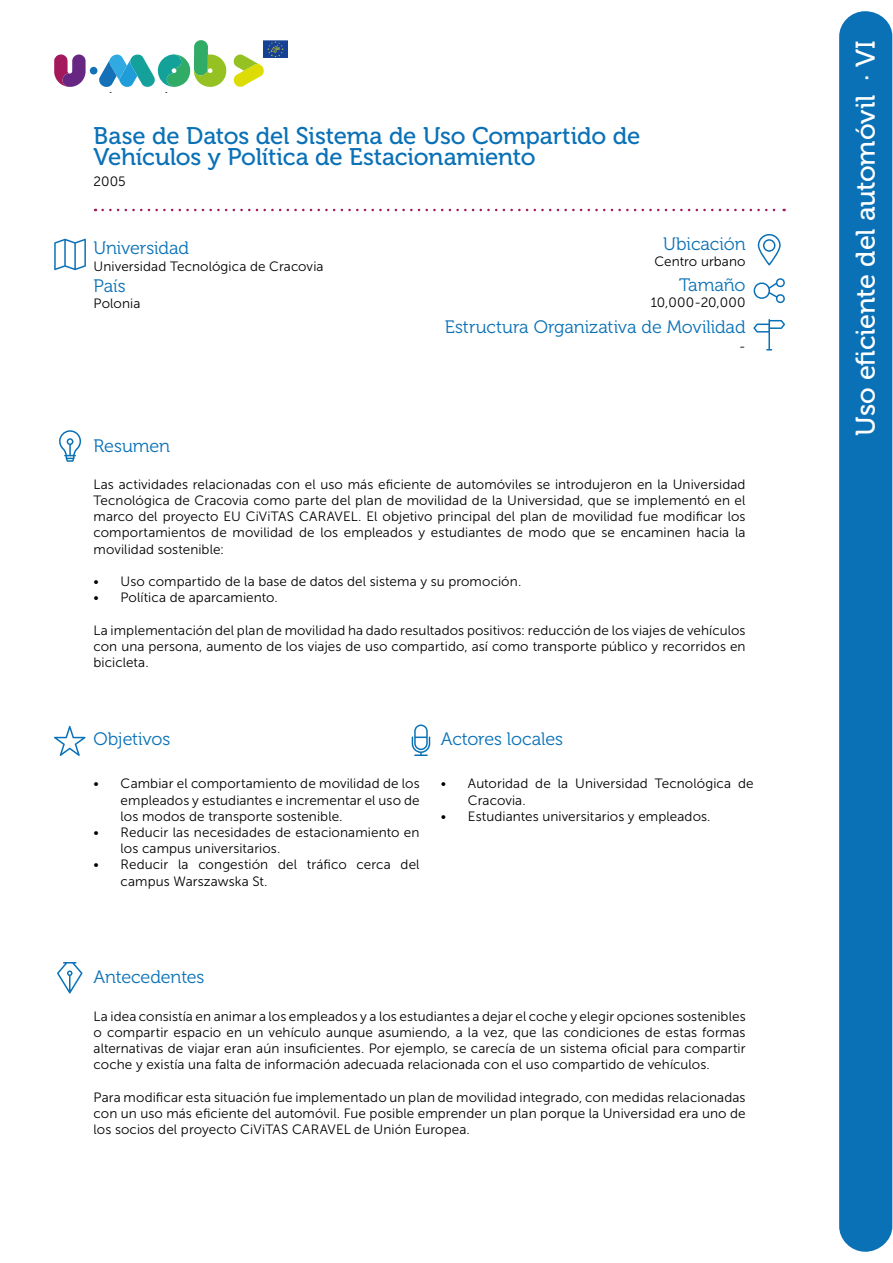
<style>
.page{position:relative;width:893px;height:1263px;background:#fff}
.page>*{position:absolute;margin:0;border:0;box-sizing:border-box;transform-origin:0 0}
.t1{font:27px "Museo 500";letter-spacing:-.01em;color:#fff}
.t2{font:24px/21px "Museo 500";letter-spacing:-.01em;color:#0a71b7}
.t3{font:18px "Museo 300";letter-spacing:-.005em;color:#0a71b7}
.t4{font:13.5px/16.2px "Museo Sans 300";letter-spacing:.005em;color:#000;text-align:justify}
.t5{font:italic 13.5px "Museo Sans 300";color:#000}
</style>
<div class="page">
<div style="left:839px;top:11px;width:53px;height:1241px;background:#0a71b7;border-radius:26px"></div>
<svg style="left:54px;top:54px;width:32px;height:33px"></svg>
<svg style="left:233px;top:54px;width:31px;height:33px"></svg>
<div style="left:90px;top:67px;width:8px;height:8px;background:#1571b7;border-radius:50%"></div>
<img style="left:263px;top:40px;width:25px;height:18px">
<svg style="left:99px;top:40px;width:128px;height:53px"></svg>
<svg style="left:103px;top:209px;width:682px;height:2px"></svg>
<svg style="left:54px;top:726px;width:32px;height:30px"></svg>
<svg style="left:753px;top:278px;width:32px;height:26px"></svg>
<svg style="left:758px;top:234px;width:23px;height:31px"></svg>
<svg style="left:54px;top:239px;width:32px;height:31px"></svg>
<svg style="left:59px;top:430px;width:22px;height:32px"></svg>
<svg style="left:753px;top:319px;width:32px;height:32px"></svg>
<svg style="left:412px;top:724px;width:18px;height:32px"></svg>
<svg style="left:57px;top:962px;width:26px;height:31px"></svg>
<h2 class="t2" style="left:94px;top:126px;width:548px">Base de Datos del Sistema de Uso Compartido de<br>Vehículos y Política de Estacionamiento</h2>
<p class="t4" style="left:94px;top:173px;width:34px">2005</p>
<h3 class="t3" style="left:94px;top:239px;width:97px">Universidad</h3>
<p class="t4" style="left:94px;top:258px;width:231px">Universidad Tecnológica de Cracovia</p>
<h3 class="t3" style="left:94px;top:276px;width:34px">País</h3>
<p class="t4" style="left:94px;top:296px;width:48px">Polonia</p>
<h3 class="t3" style="left:94px;top:436px;width:78px">Resumen</h3>
<h3 class="t3" style="left:663px;top:234px;width:84px">Ubicación</h3>
<p class="t4" style="left:654px;top:253px;width:93px">Centro urbano</p>
<h3 class="t3" style="left:679px;top:275px;width:68px">Tamaño</h3>
<p class="t4" style="left:651px;top:295px;width:96px">10,000-20,000</p>
<h3 class="t3" style="left:445px;top:317px;width:302px">Estructura Organizativa de Movilidad</h3>
<p class="t5" style="left:739px;top:339px;width:8px">-</p>
<p class="t4" style="left:94px;top:476px;width:654px">Las actividades relacionadas con el uso más eficiente de automóviles se introdujeron en la Universidad Tecnológica de Cracovia como parte del plan de movilidad de la Universidad, que se implementó en el marco del proyecto EU CiViTAS CARAVEL. El objetivo principal del plan de movilidad fue modificar los comportamientos de movilidad de los empleados y estudiantes de modo que se encaminen hacia la movilidad sostenible:</p>
<p class="t4" style="left:94px;top:573px;width:429px">• Uso compartido de la base de datos del sistema y su promoción.</p>
<p class="t4" style="left:94px;top:590px;width:186px">• Política de aparcamiento.</p>
<p class="t4" style="left:94px;top:622px;width:654px">La implementación del plan de movilidad ha dado resultados positivos: reducción de los viajes de vehículos con una persona, aumento de los viajes de uso compartido, así como transporte público y recorridos en bicicleta.</p>
<h3 class="t3" style="left:94px;top:729px;width:78px">Objetivos</h3>
<h3 class="t3" style="left:441px;top:729px;width:124px">Actores locales</h3>
<p class="t4" style="left:121px;top:776px;width:300px;text-indent:-27px">• Cambiar el comportamiento de movilidad de los empleados y estudiantes e incrementar el uso de los modos de transporte sostenible.</p>
<p class="t4" style="left:121px;top:824px;width:300px;text-indent:-27px">• Reducir las necesidades de estacionamiento en los campus universitarios.</p>
<p class="t4" style="left:121px;top:857px;width:300px;text-indent:-27px">• Reducir la congestión del tráfico cerca del campus Warszawska St.</p>
<p class="t4" style="left:468px;top:776px;width:287px;text-indent:-27px">• Autoridad de la Universidad Tecnológica de<br>Cracovia.</p>
<p class="t4" style="left:441px;top:808px;width:271px">• Estudiantes universitarios y empleados.</p>
<h3 class="t3" style="left:94px;top:967px;width:112px">Antecedentes</h3>
<p class="t4" style="left:94px;top:1008px;width:653px">La idea consistía en animar a los empleados y a los estudiantes a dejar el coche y elegir opciones sostenibles o compartir espacio en un vehículo aunque asumiendo, a la vez, que las condiciones de estas formas alternativas de viajar eran aún insuficientes. Por ejemplo, se carecía de un sistema oficial para compartir coche y existía una falta de información adecuada relacionada con el uso compartido de vehículos.</p>
<p class="t4" style="left:94px;top:1089px;width:653px">Para modificar esta situación fue implementado un plan de movilidad integrado, con medidas relacionadas con un uso más eficiente del automóvil. Fue posible emprender un plan porque la Universidad era uno de los socios del proyecto CiViTAS CARAVEL de Unión Europea.</p>
<h1 class="t1" style="left:851px;top:436px;width:397px;rotate:-90deg">Uso eficiente del automóvil · VI</h1>
</div>
